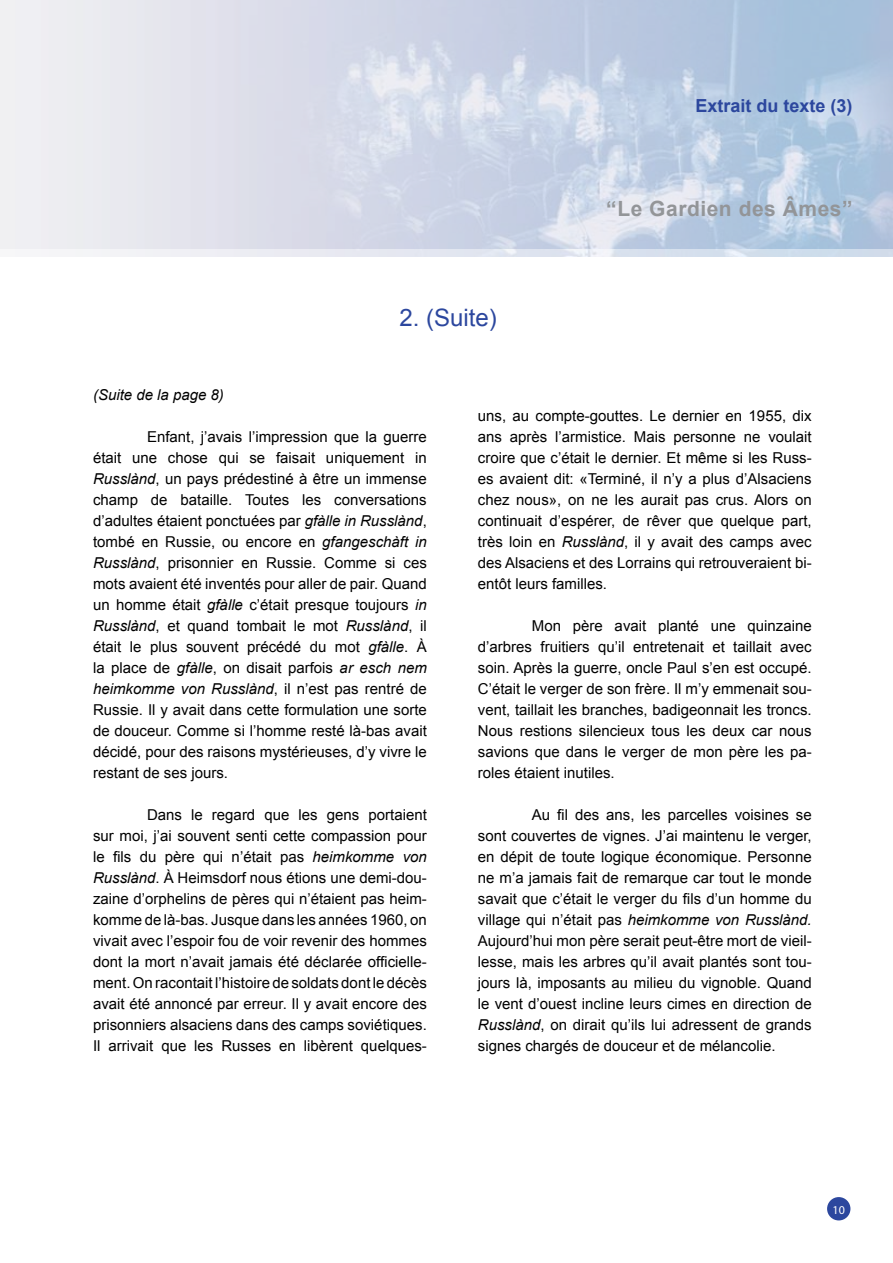
<style>
.page{position:relative;width:893px;height:1263px;background:#fff}
.page>*{position:absolute;margin:0;border:0;box-sizing:border-box;transform-origin:0 0}
.t1{font:24px "Arial";color:#2c479e}
.t2{font:700 21px "Arial";letter-spacing:.025em;color:#939598}
.t3{font:700 18px "Arial";color:#2c479e}
.t4{font:15px/21px "Arial";color:#000;text-align:justify}
.t5{font:italic 15px "Arial";color:#000}
.t6{font:12px "Myriad Pro";color:#fff}
.s1{font-style:italic}
</style>
<div class="page">
<div style="left:827px;top:1197px;width:23px;height:23px;background:#2c479e;border-radius:50%"></div>
<img style="left:0;top:0;width:893px;height:248px">
<p class="t3" style="left:695px;top:93px;width:159px">Extrait du texte (3)</p>
<h1 class="t1" style="left:399px;top:302px;width:99px">2. (Suite)</h1>
<h2 class="t2" style="left:606px;top:195px;width:248px">“Le Gardien des Âmes”</h2>
<p class="t5" style="left:93px;top:385px;width:132px">(Suite de la page 8)</p>
<p class="t4" style="left:93px;top:426px;width:335px;text-indent:54px">Enfant, j’avais l’impression que la guerre était une chose qui se faisait uniquement in <span class="s1">Russlànd</span>, un pays prédestiné à être un immense champ de bataille. Toutes les conversations d’adultes étaient ponctuées par <span class="s1">gfàlle in Russlànd</span>, tombé en Russie, ou encore en <span class="s1">gfangeschàft in Russlànd</span>, prisonnier en Russie. Comme si ces mots avaient été inventés pour aller de pair. Quand un homme était <span class="s1">gfàlle</span> c’était presque toujours <span class="s1">in Russlànd</span>, et quand tombait le mot <span class="s1">Russlànd</span>, il était le plus souvent précédé du mot <span class="s1">gfàlle</span>. À la place de <span class="s1">gfàlle</span>, on disait parfois <span class="s1">ar esch nem heimkomme von Russlànd</span>, il n’est pas rentré de Russie. Il y avait dans cette formulation une sorte de douceur. Comme si l’homme resté là-bas avait décidé, pour des raisons mystérieuses, d’y vivre le restant de ses jours.</p>
<p class="t4" style="left:93px;top:804px;width:335px;text-indent:54px">Dans le regard que les gens portaient sur moi, j’ai souvent senti cette compassion pour le fils du père qui n’était pas <span class="s1">heimkomme von Russlànd</span>. À Heimsdorf nous étions une demi-dou&shy;zaine d’orphelins de pères qui n’étaient pas heim&shy;komme de là-bas. Jusque dans les années 1960, on vivait avec l’espoir fou de voir revenir des hommes dont la mort n’avait jamais été déclarée officielle&shy;ment. On racontait l’histoire de soldats dont le décès avait été annoncé par erreur. Il y avait encore des prisonniers alsaciens dans des camps soviétiques.<br>Il arrivait que les Russes en libèrent quelques-</p>
<p class="t4" style="left:478px;top:405px;width:335px">uns, au compte-gouttes. Le dernier en 1955, dix ans après l’armistice. Mais personne ne voulait croire que c’était le dernier. Et même si les Russ&shy;es avaient dit: «Terminé, il n’y a plus d’Alsaciens chez nous», on ne les aurait pas crus. Alors on continuait d’espérer, de rêver que quelque part, très loin en <span class="s1">Russlànd</span>, il y avait des camps avec des Alsaciens et des Lorrains qui retrouveraient bi&shy;entôt leurs familles.</p>
<p class="t4" style="left:478px;top:615px;width:335px;text-indent:54px">Mon père avait planté une quinzaine d’arbres fruitiers qu’il entretenait et taillait avec soin. Après la guerre, oncle Paul s’en est occupé.<br>C’était le verger de son frère. Il m’y emmenait sou&shy;vent, taillait les branches, badigeonnait les troncs.<br>Nous restions silencieux tous les deux car nous savions que dans le verger de mon père les pa&shy;roles étaient inutiles.</p>
<p class="t4" style="left:478px;top:804px;width:335px;text-indent:54px">Au fil des ans, les parcelles voisines se sont couvertes de vignes. J’ai maintenu le verger, en dépit de toute logique économique. Personne ne m’a jamais fait de remarque car tout le monde savait que c’était le verger du fils d’un homme du village qui n’était pas <span class="s1">heimkomme von Russlànd.<br></span>Aujourd’hui mon père serait peut-être mort de vieil&shy;lesse, mais les arbres qu’il avait plantés sont tou&shy;jours là, imposants au milieu du vignoble. Quand le vent d’ouest incline leurs cimes en direction de <span class="s1">Russlànd</span>, on dirait qu’ils lui adressent de grands signes chargés de douceur et de mélancolie.</p>
<p class="t6" style="left:833px;top:1202px;width:14px">10</p>
</div>
